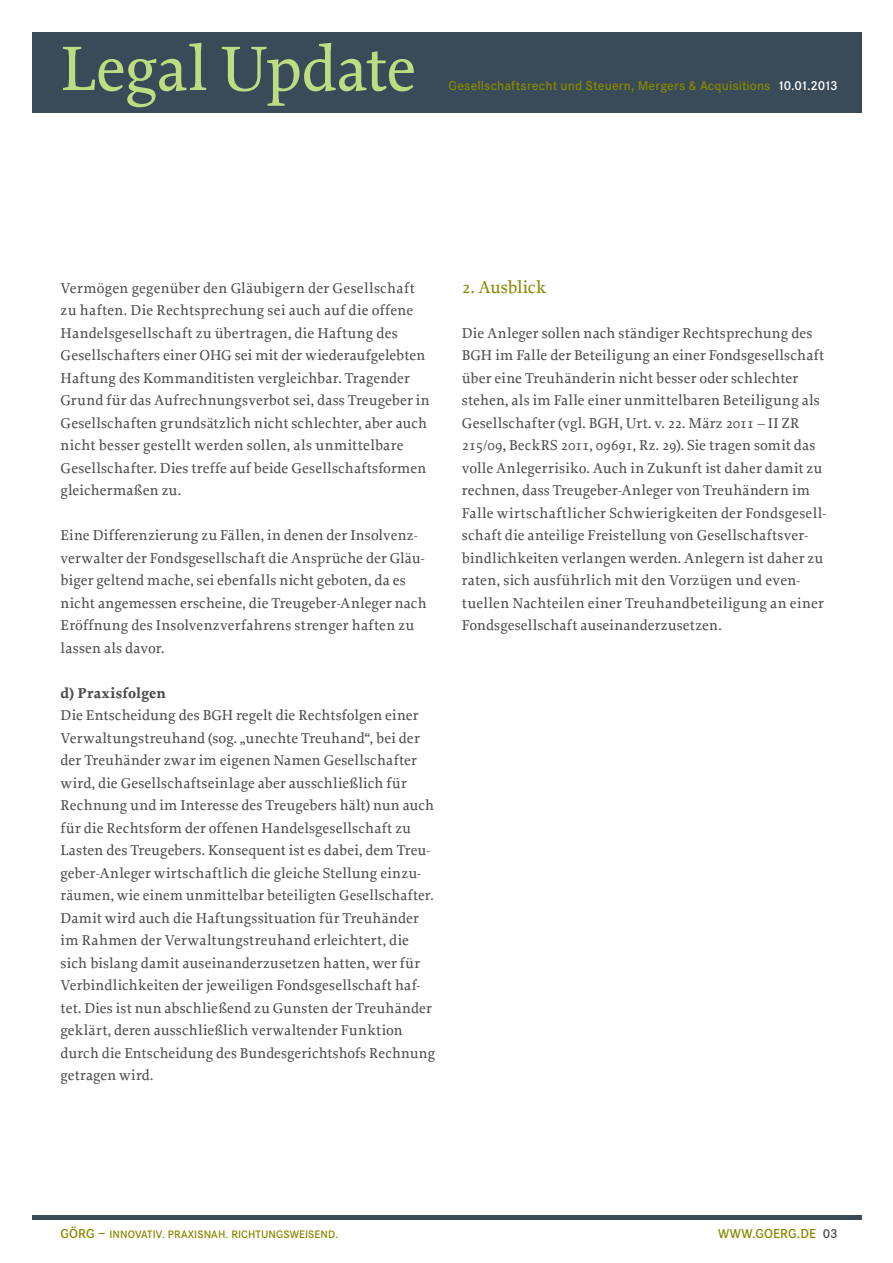
<style>
.page{position:relative;width:893px;height:1263px;background:#fff}
.page>*{position:absolute;margin:0;border:0;box-sizing:border-box;transform-origin:0 0}
.t1{font:500 66px "Proforma";letter-spacing:-.015em;color:#bedc82}
.t2{font:500 18px "Proforma";letter-spacing:-.015em;color:#878700}
.t3{font:500 15px/22.5px "Proforma";letter-spacing:.01em;color:#4d4d4c}
.t4{font:700 15px "Proforma";letter-spacing:.02em;color:#4d4d4c}
.t5{font:600 13.5px "Corporate S";letter-spacing:.005em;color:#878700}
.t6{font:600 11.25px "Corporate S";letter-spacing:.01em;color:#878700}
.s1{color:#fff}
.s2{font-size:13.5px}
.s3{color:#4d4d4c}
</style>
<div class="page">
<div style="left:32px;top:1215px;width:829px;height:5px;background:#394b58"></div>
<div style="left:32px;top:32px;width:829px;height:80px;background:#394b58"></div>
<h1 class="t1" style="left:61px;top:28px;width:357px">Legal Update</h1>
<p class="t5" style="left:449px;top:78px;width:391px">Gesellschaftsrecht und Steuern, Mergers &amp; Acquisitions <span class="s1">10.01.2013</span></p>
<p class="t3" style="left:61px;top:276px;width:370px">Vermögen gegenüber den Gläubigern der Gesellschaft zu haften. Die Rechtsprechung sei auch auf die offene Handelsgesellschaft zu übertragen, die Haftung des Gesellschafters einer OHG sei mit der wiederaufgelebten Haftung des Kommanditisten vergleichbar. Tragender Grund für das Aufrechnungsverbot sei, dass Treugeber in Gesellschaften grundsätzlich nicht schlechter, aber auch nicht besser gestellt werden sollen, als unmittelbare Gesellschafter. Dies treffe auf beide Gesellschaftsformen gleichermaßen zu.</p>
<p class="t3" style="left:61px;top:524px;width:368px">Eine Differenzierung zu Fällen, in denen der Insolvenz&shy;verwalter der Fondsgesellschaft die Ansprüche der Gläu&shy;biger geltend mache, sei ebenfalls nicht geboten, da es nicht angemessen erscheine, die Treugeber-Anleger nach Eröffnung des Insolvenzverfahrens strenger haften zu lassen als davor.</p>
<p class="t4" style="left:61px;top:683px;width:107px">d) Praxisfolgen</p>
<p class="t3" style="left:61px;top:704px;width:376px">Die Entscheidung des BGH regelt die Rechtsfolgen einer Verwaltungstreuhand (sog. „unechte Treuhand“, bei der der Treuhänder zwar im eigenen Namen Gesellschafter wird, die Gesellschaftseinlage aber ausschließlich für Rechnung und im Interesse des Treugebers hält) nun auch für die Rechtsform der offenen Handelsgesellschaft zu Lasten des Treugebers. Konsequent ist es dabei, dem Treu&shy;geber-Anleger wirtschaftlich die gleiche Stellung einzu&shy;räumen, wie einem unmittelbar beteiligten Gesellschafter.<br>Damit wird auch die Haftungssituation für Treuhänder im Rahmen der Verwaltungstreuhand erleichtert, die sich bislang damit auseinanderzusetzen hatten, wer für Verbindlichkeiten der jeweiligen Fondsgesellschaft haf&shy;tet. Dies ist nun abschließend zu Gunsten der Treuhänder geklärt, deren ausschließlich verwaltender Funktion durch die Entscheidung des Bundesgerichtshofs Rechnung getragen wird.</p>
<p class="t2" style="left:462px;top:276px;width:86px">2. Ausblick</p>
<p class="t3" style="left:462px;top:321px;width:366px">Die Anleger sollen nach ständiger Rechtsprechung des BGH im Falle der Beteiligung an einer Fondsgesellschaft über eine Treuhänderin nicht besser oder schlechter stehen, als im Falle einer unmittelbaren Beteiligung als Gesellschafter (vgl. BGH, Urt. v. 22. März 2011 – II ZR 215/09, BeckRS 2011, 09691, Rz. 29). Sie tragen somit das volle Anlegerrisiko. Auch in Zukunft ist daher damit zu rechnen, dass Treugeber-Anleger von Treuhändern im Falle wirtschaftlicher Schwierigkeiten der Fondsgesell&shy;schaft die anteilige Freistellung von Gesellschaftsver&shy;bindlichkeiten verlangen werden. Anlegern ist daher zu raten, sich ausführlich mit den Vorzügen und even&shy;tuellen Nachteilen einer Treuhandbeteiligung an einer Fondsgesellschaft auseinanderzusetzen.</p>
<p class="t6" style="left:61px;top:1227px;width:279px"><span class="s2">GÖRG –</span> INNOVATIV. PRAXISNAH. RICHTUNGSWEISEND.</p>
<p class="t5" style="left:718px;top:1225px;width:13px">www</p>
<p class="t5" style="left:752px;top:1225px;width:87px">.goerg.de <span class="s3">03</span></p>
</div>
